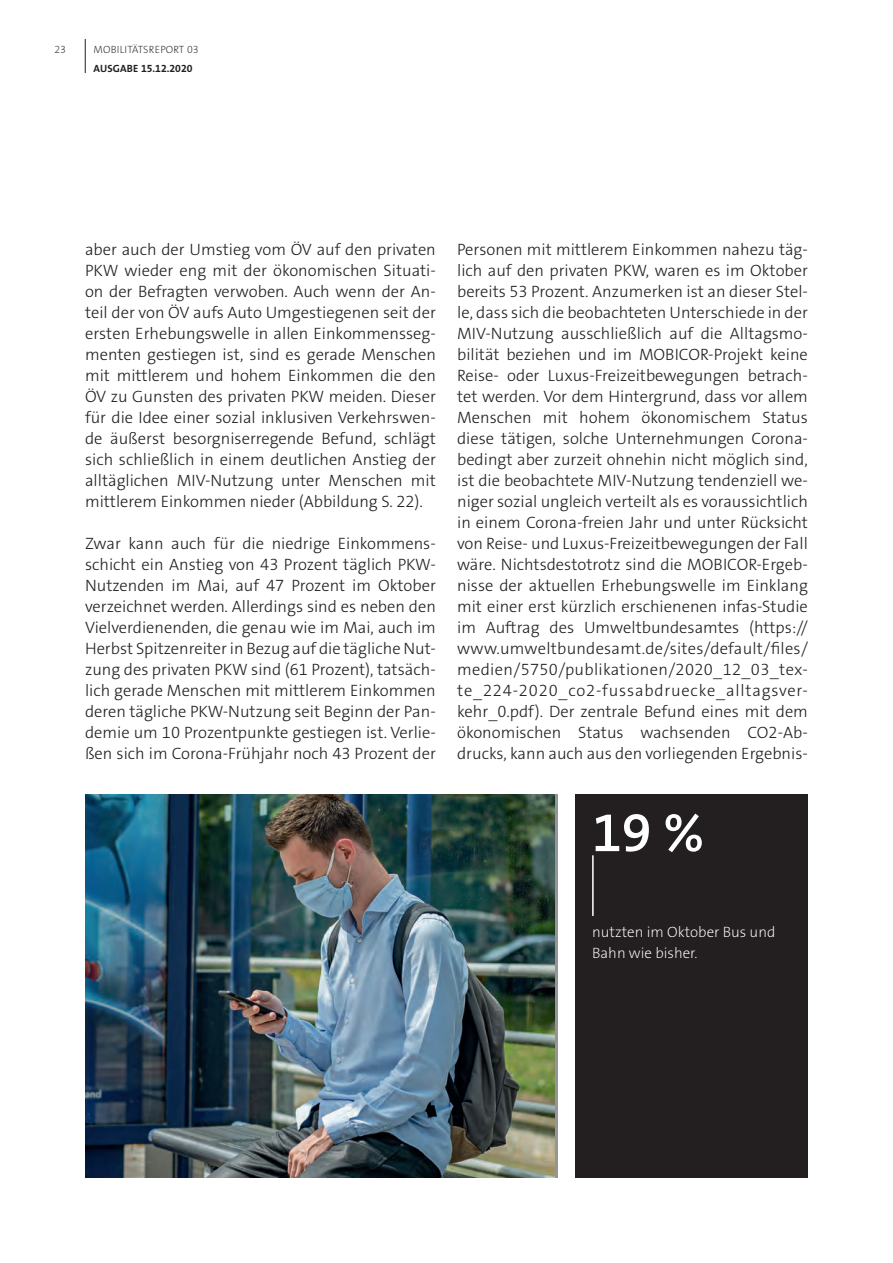
<style>
.page{position:relative;width:893px;height:1263px;background:#fff}
.page>*{position:absolute;margin:0;border:0;box-sizing:border-box;transform-origin:0 0}
.t1{font:600 54px "The Sans Os F";color:#fff}
.t2{font:300 16.5px/21px "The Sans Os F";color:#231f20;text-align:justify}
.t3{font:200 15px/21px "The Sans Os F";color:#fff}
.t4{font:200 10.5px "The Sans Os F";letter-spacing:.015em;color:#231f20}
.t5{font:700 10.5px "The Sans Os F";color:#231f20}
</style>
<div class="page">
<hr style="left:85px;top:39px;width:1px;height:34px;background:#231f20">
<img style="left:85px;top:794px;width:470px;height:384px">
<div style="left:575px;top:794px;width:233px;height:384px;background:#231f20"></div>
<hr style="left:592px;top:855px;width:2px;height:61px;background:#fff">
<p class="t4" style="left:54px;top:45px;width:13px">23</p>
<p class="t4" style="left:94px;top:44px;width:106px">MOBILITÄTSREPORT 03</p>
<p class="t5" style="left:94px;top:63px;width:101px">AUSGABE 15.12.2020</p>
<p class="t2" style="left:85px;top:240px;width:352px">aber auch der Umstieg vom ÖV auf den privaten PKW wieder eng mit der ökonomischen Situati&shy;on der Befragten verwoben. Auch wenn der An&shy;teil der von ÖV aufs Auto Umgestiegenen seit der ersten Erhebungswelle in allen Einkommensseg&shy;menten gestiegen ist, sind es gerade Menschen mit mittlerem und hohem Einkommen die den ÖV zu Gunsten des privaten PKW meiden. Dieser für die Idee einer sozial inklusiven Verkehrswen&shy;de äußerst besorgniserregende Befund, schlägt sich schließlich in einem deutlichen Anstieg der alltäglichen MIV-Nutzung unter Menschen mit mittlerem Einkommen nieder (Abbildung S. 22).</p>
<p class="t2" style="left:85px;top:534px;width:352px">Zwar kann auch für die niedrige Einkommens&shy;schicht ein Anstieg von 43 Prozent täglich PKW-Nutzenden im Mai, auf 47 Prozent im Oktober verzeichnet werden. Allerdings sind es neben den Vielverdienenden, die genau wie im Mai, auch im Herbst Spitzenreiter in Bezug auf die tägliche Nut&shy;zung des privaten PKW sind (61 Prozent), tatsäch&shy;lich gerade Menschen mit mittlerem Einkommen deren tägliche PKW-Nutzung seit Beginn der Pan&shy;demie um 10 Prozentpunkte gestiegen ist. Verlie&shy;ßen sich im Corona-Frühjahr noch 43 Prozent der</p>
<p class="t2" style="left:457px;top:240px;width:352px">Personen mit mittlerem Einkommen nahezu täg&shy;lich auf den privaten PKW, waren es im Oktober bereits 53 Prozent. Anzumerken ist an dieser Stel&shy;le, dass sich die beobachteten Unterschiede in der MIV-Nutzung ausschließlich auf die Alltagsmo&shy;bilität beziehen und im MOBICOR-Projekt keine Reise- oder Luxus-Freizeitbewegungen betrach&shy;tet werden. Vor dem Hintergrund, dass vor allem Menschen mit hohem ökonomischem Status diese tätigen, solche Unternehmungen Corona&shy;bedingt aber zurzeit ohnehin nicht möglich sind, ist die beobachtete MIV-Nutzung tendenziell we&shy;niger sozial ungleich verteilt als es voraussichtlich in einem Corona-freien Jahr und unter Rücksicht von Reise- und Luxus-Freizeitbewegungen der Fall wäre. Nichtsdestotrotz sind die MOBICOR-Ergeb&shy;nisse der aktuellen Erhebungswelle im Einklang mit einer erst kürzlich erschienenen infas-Studie im Auftrag des Umweltbundesamtes (https:// www.umweltbundesamt.de/sites/default/files/ medien/5750/publikationen/2020_12_03_tex&shy;te_224-2020_co2-fussabdruecke_alltagsver&shy;kehr_0.pdf). Der zentrale Befund eines mit dem ökonomischen Status wachsenden CO2-Ab&shy;drucks, kann auch aus den vorliegenden Ergebnis-</p>
<h1 class="t1" style="left:592px;top:806px;width:113px">19 %</h1>
<p class="t3" style="left:592px;top:922px;width:185px">nutzten im Oktober Bus und<br>Bahn wie bisher.</p>
</div>
